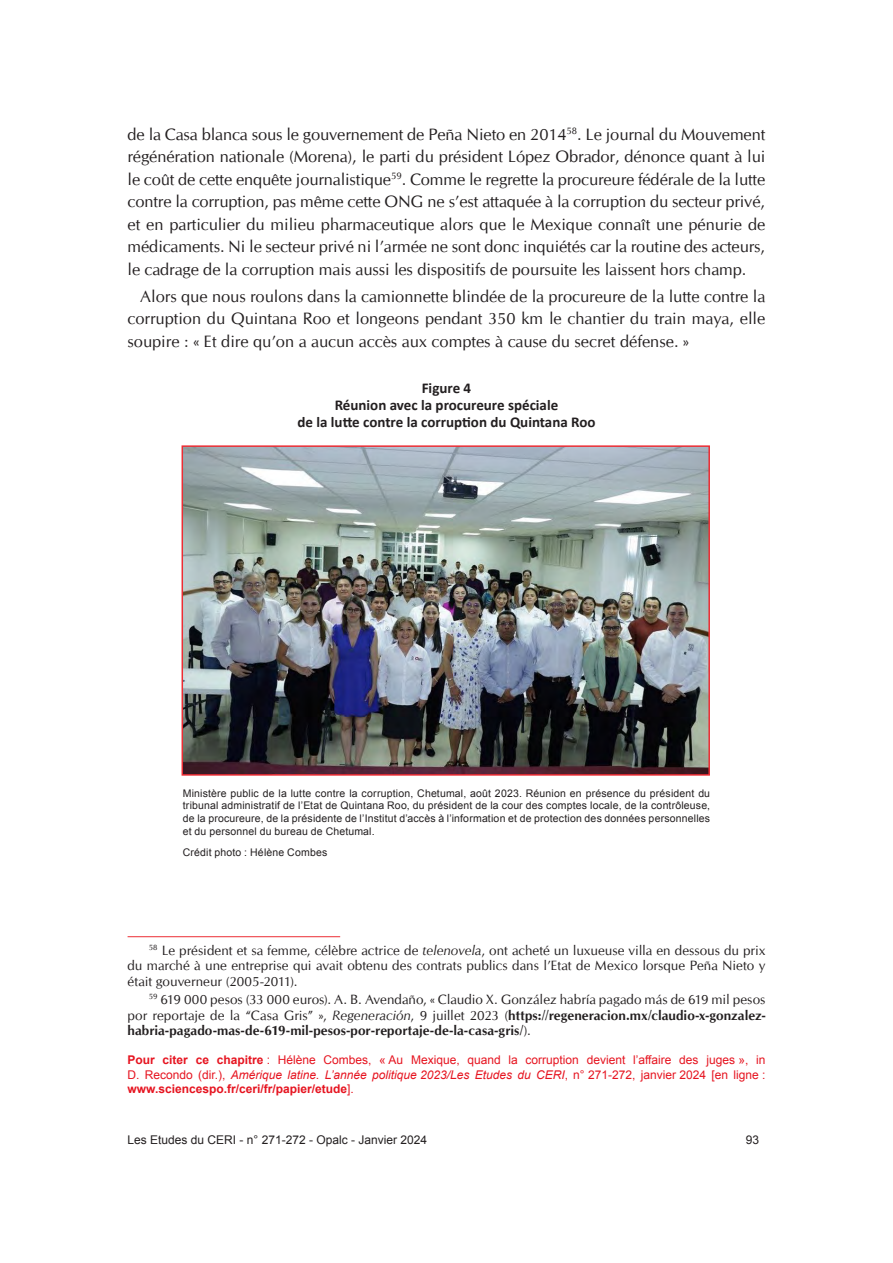
<style>
.page{position:relative;width:893px;height:1263px;background:#fff}
.page>*{position:absolute;margin:0;border:0;box-sizing:border-box;transform-origin:0 0}
.TEXTE{font:16.5px/22.5px "CG Omega";color:#231f20;text-align:justify}
.t1{font:700 15px/17.2px "Calibri";color:#231f20;text-align:center}
.NOTES{font:13.5px/15.8px "CG Omega";color:#231f20;text-align:justify}
.t2{font:12px/14.4px "Arial";color:#e61420;text-align:justify}
.t3{font:12px "Arial";color:#231f20}
.SOURCES_FIGURES_ET_T{font:10.5px/12.6px "Arial";letter-spacing:.015em;color:#231f20;text-align:justify}
.s1{font-style:italic}
.s2{font-weight:700}
</style>
<div class="page">
<hr style="left:128px;top:936px;width:212px;height:1px;background:#ed2d34">
<img style="left:185px;top:448px;width:522px;height:325px">
<div style="left:182px;top:445px;width:528px;height:331px;border:2px solid #ed2d34"></div>
<p class="TEXTE" style="left:128px;top:123px;width:639px">de la Casa blanca sous le gouvernement de Peña Nieto en 2014<sup>58</sup>. Le journal du Mouvement régénération nationale (Morena), le parti du président López Obrador, dénonce quant à lui le coût de cette enquête journalistique<sup>59</sup>. Comme le regrette la procureure fédérale de la lutte contre la corruption, pas même cette ONG ne s’est attaquée à la corruption du secteur privé, et en particulier du milieu pharmaceutique alors que le Mexique connaît une pénurie de médicaments. Ni le secteur privé ni l’armée ne sont donc inquiétés car la routine des acteurs, le cadrage de la corruption mais aussi les dispositifs de poursuite les laissent hors champ.</p>
<p class="TEXTE" style="left:128px;top:285px;width:639px;text-indent:13px">Alors que nous roulons dans la camionnette blindée de la procureure de la lutte contre la corruption du Quintana Roo et longeons pendant 350 km le chantier du train maya, elle soupire : « Et dire qu’on a aucun accès aux comptes à cause du secret défense. »</p>
<p class="t1" style="left:297px;top:379px;width:300px">Figure 4<br>Réunion avec la procureure spéciale<br>de la lutte contre la corruption du Quintana Roo</p>
<p class="SOURCES_FIGURES_ET_T" style="left:183px;top:787px;width:529px">Ministère public de la lutte contre la corruption, Chetumal, août 2023. Réunion en présence du président du tribunal administratif de l’Etat de Quintana Roo, du président de la cour des comptes locale, de la contrôleuse, de la procureure, de la présidente de l’Institut d’accès à l’information et de protection des données personnelles et du personnel du bureau de Chetumal.</p>
<p class="SOURCES_FIGURES_ET_T" style="left:183px;top:846px;width:146px">Crédit photo : Hélène Combes</p>
<p class="NOTES" style="left:128px;top:942px;width:639px;text-indent:21px"><sup>58</sup> Le président et sa femme, célèbre actrice de <span class="s1">telenovela</span>, ont acheté un luxueuse villa en dessous du prix du marché à une entreprise qui avait obtenu des contrats publics dans l’Etat de Mexico lorsque Peña Nieto y était gouverneur (2005-2011).</p>
<p class="NOTES" style="left:128px;top:992px;width:639px;text-indent:21px"><sup>59</sup> 619 000 pesos (33 000 euros). A. B. Avendaño, « Claudio X. González habría pagado más de 619 mil pesos por reportaje de la “Casa Gris” », <span class="s1">Regeneración</span>, 9 juillet 2023 (<span class="s2">https://regeneracion.mx/claudio-x-gonzalez&shy;habria-pagado-mas-de-619-mil-pesos-por-reportaje-de-la-casa-gris/</span>).</p>
<p class="t2" style="left:128px;top:1053px;width:639px"><span class="s2">Pour citer ce chapitre</span> : Hélène Combes, « Au Mexique, quand la corruption devient l’affaire des juges », in D. Recondo (dir.), <span class="s1">Amérique latine. L’année politique 2023/Les Etudes du CERI</span>, n° 271-272, janvier 2024 [en ligne : <span class="s2">www.sciencespo.fr/ceri/fr/papier/etude</span>].</p>
<p class="t3" style="left:128px;top:1132px;width:301px">Les Etudes du CERI - n° 271-272 - Opalc - Janvier 2024</p>
<p class="t3" style="left:746px;top:1132px;width:15px">93</p>
</div>
